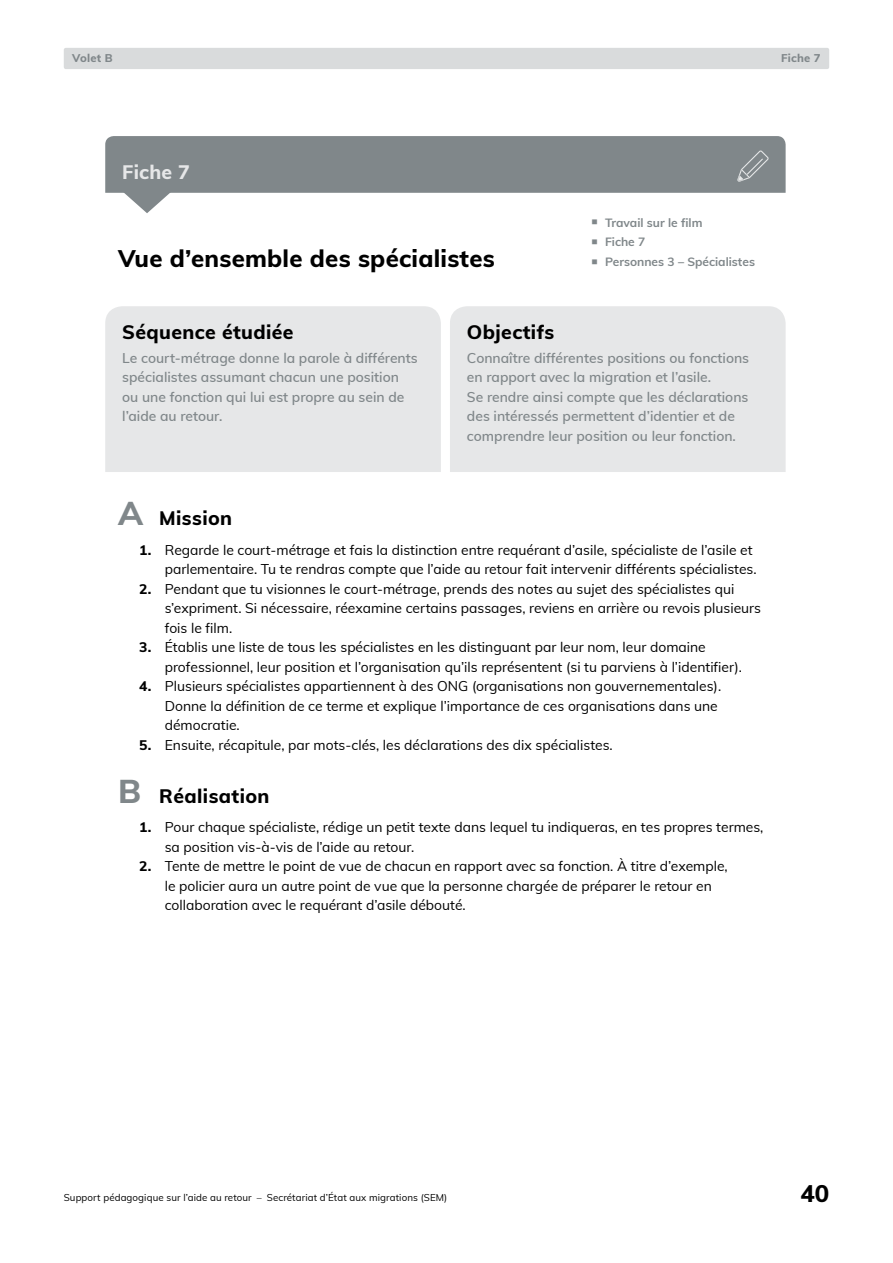
<style>
.page{position:relative;width:893px;height:1263px;background:#fff}
.page>*{position:absolute;margin:0;border:0;box-sizing:border-box;transform-origin:0 0}
.Titel_1_Vorschlag{font:800 24px "Muli";letter-spacing:.01em;color:#000}
.Titel_Arbeitsblätter{font:800 19.5px "Muli";letter-spacing:.02em;color:#000}
.Titel_1_Vorschlag-2{font:800 19.5px "Muli";letter-spacing:.01em;color:#e6e7e8}
.t1{font:13.8px/19.5px "Muli";color:#000}
.GS_Arbeitsblätter__n{font:600 13.8px/19.5px "Muli";color:#80878a}
.GS_Arbeitsblätter__n-2{font:700 12px "Muli";color:#80878a}
.Kapiteltitel{font:800 11.25px "Muli";letter-spacing:.02em;color:#80878a}
.t2{font:9.75px "Muli";letter-spacing:.01em;color:#000}
.s1{font-weight:900;font-size:25.5px}
.s2{font-size:33px;color:#80878a}
.s3{font-weight:800}
</style>
<div class="page">
<div style="left:64px;top:48px;width:765px;height:21px;background:#d9dbdc;border-radius:2px"></div>
<div style="left:105px;top:306px;width:336px;height:166px;background:#e6e7e8"></div>
<div style="left:450px;top:306px;width:336px;height:166px;background:#e6e7e8"></div>
<svg style="left:105px;top:136px;width:681px;height:77px"></svg>
<p class="Kapiteltitel" style="left:72px;top:50px;width:42px">Volet B</p>
<p class="Kapiteltitel" style="left:781px;top:50px;width:41px">Fiche 7</p>
<p class="Titel_1_Vorschlag-2" style="left:122px;top:158px;width:69px">Fiche 7</p>
<p class="Titel_1_Vorschlag" style="left:118px;top:241px;width:378px">Vue d’ensemble des spécialistes</p>
<p class="GS_Arbeitsblätter__n-2" style="left:591px;top:213px;width:113px"><span class="s1">·</span> Travail sur le film</p>
<p class="GS_Arbeitsblätter__n-2" style="left:591px;top:233px;width:56px"><span class="s1">·</span> Fiche 7</p>
<p class="GS_Arbeitsblätter__n-2" style="left:591px;top:253px;width:165px"><span class="s1">·</span> Personnes 3 – Spécialistes</p>
<p class="Titel_Arbeitsblätter" style="left:122px;top:317px;width:173px">Séquence étudiée</p>
<p class="GS_Arbeitsblätter__n" style="left:122px;top:348px;width:297px">Le court-métrage donne la parole à différents spécialistes assumant chacun une position ou une fonction qui lui est propre au sein de l’aide au retour.</p>
<p class="Titel_Arbeitsblätter" style="left:467px;top:317px;width:89px">Objectifs</p>
<p class="GS_Arbeitsblätter__n" style="left:467px;top:348px;width:284px">Connaître différentes positions ou fonctions en rapport avec la migration et l’asile.<br>Se rendre ainsi compte que les déclarations des intéressés permettent d’identier et de comprendre leur position ou leur fonction.</p>
<p class="Titel_Arbeitsblätter" style="left:118px;top:504px;width:116px"><span class="s2">A</span> Mission</p>
<p class="t1" style="left:139px;top:539px;width:619px;text-align:right"><span class="s3">1.</span> Regarde le court-métrage et fais la distinction entre requérant d’asile, spécialiste de l’asile et parlementaire. Tu te rendras compte que l’aide au retour fait intervenir différents spécialistes.</p>
<p class="t1" style="left:165px;top:578px;width:598px;text-indent:-26px"><span class="s3">2.</span> Pendant que tu visionnes le court-métrage, prends des notes au sujet des spécialistes qui s’expriment. Si nécessaire, réexamine certains passages, reviens en arrière ou revois plusieurs fois le film.</p>
<p class="t1" style="left:165px;top:637px;width:579px;text-indent:-26px"><span class="s3">3.</span> Établis une liste de tous les spécialistes en les distinguant par leur nom, leur domaine professionnel, leur position et l’organisation qu’ils représentent (si tu parviens à l’identifier).</p>
<p class="t1" style="left:165px;top:676px;width:558px;text-indent:-26px"><span class="s3">4.</span> Plusieurs spécialistes appartiennent à des ONG (organisations non gouvernementales).<br>Donne la définition de ce terme et explique l’importance de ces organisations dans une démocratie.</p>
<p class="t1" style="left:139px;top:734px;width:475px"><span class="s3">5.</span> Ensuite, récapitule, par mots-clés, les déclarations des dix spécialistes.</p>
<p class="Titel_Arbeitsblätter" style="left:118px;top:781px;width:153px"><span class="s2">B</span> Réalisation</p>
<p class="t1" style="left:165px;top:817px;width:600px;text-indent:-26px"><span class="s3">1.</span> Pour chaque spécialiste, rédige un petit texte dans lequel tu indiqueras, en tes propres termes, sa position vis-à-vis de l’aide au retour.</p>
<p class="t1" style="left:165px;top:856px;width:564px;text-indent:-26px"><span class="s3">2.</span> Tente de mettre le point de vue de chacun en rapport avec sa fonction. À titre d’exemple, le policier aura un autre point de vue que la personne chargée de préparer le retour en collaboration avec le requérant d’asile débouté.</p>
<p class="t2" style="left:64px;top:1190px;width:385px">Support pédagogique sur l’aide au retour – Secrétariat d’État aux migrations (SEM)</p>
<h1 class="Titel_1_Vorschlag" style="left:800px;top:1176px;width:30px">40</h1>
</div>
